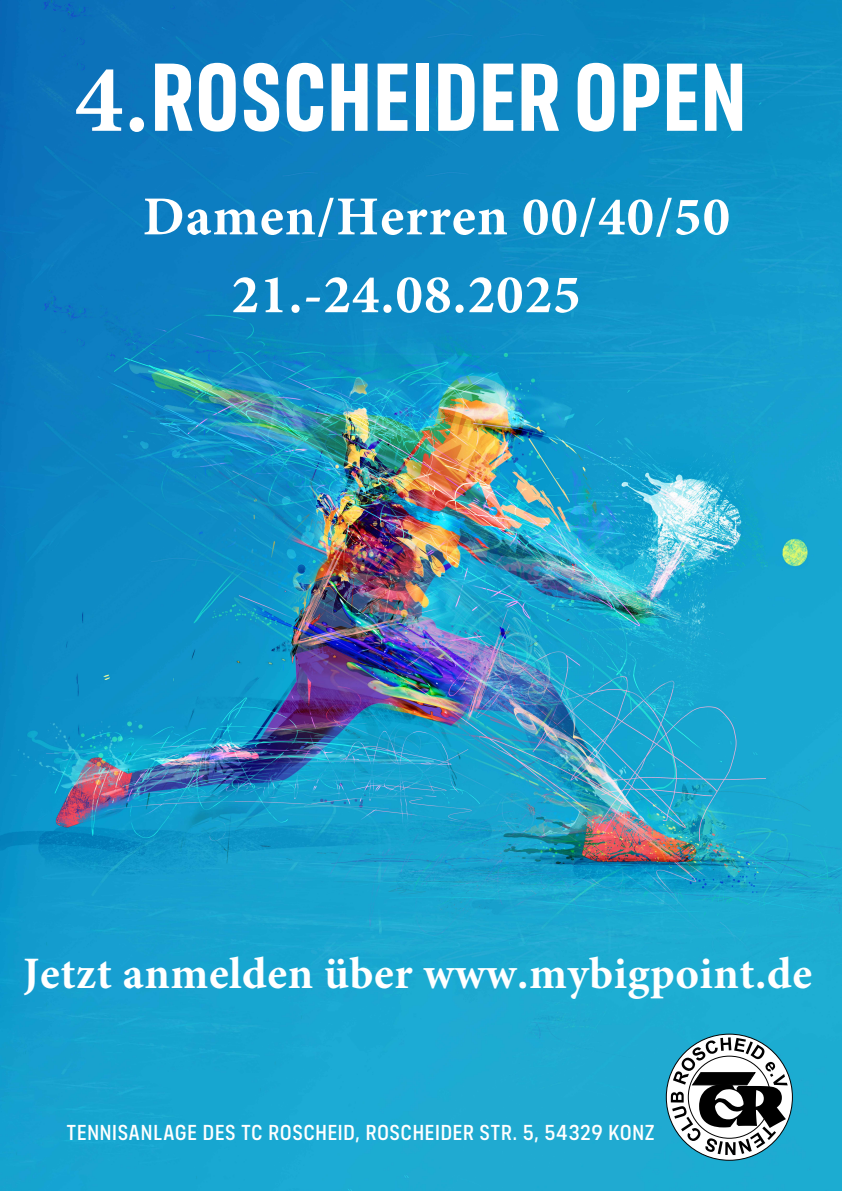
<style>
.page{position:relative;width:842px;height:1191px;background:#fff}
.page>*{position:absolute;margin:0;border:0;box-sizing:border-box;transform-origin:0 0}
.t1{font:700 97.5px "FS Industrie Cd";letter-spacing:.005em;color:#fff}
.t2{font:700 55px/77.8px "Minion Pro";letter-spacing:.02em;color:#fff}
.t3{font:700 45px "Minion Pro";letter-spacing:.01em;color:#fff}
.t4{font:500 22px "FS Industrie Nw";letter-spacing:.01em;color:#fff}
.s1{font-family:"Minion Pro"}
</style>
<div class="page">
<img style="left:1px;top:0;width:841px;height:1190px">
<svg style="left:666px;top:1034px;width:126px;height:126px"></svg>
<svg style="left:671px;top:1037px;width:117px;height:118px"></svg>
<h1 class="t1" style="left:75px;top:37px;width:674px"><span class="s1">4.</span>ROSCHEIDER OPEN</h1>
<h2 class="t2" style="left:231px;top:177px;width:500px;text-indent:-89px">Damen/Herren 00/40/50<br>21.-24.08.2025</h2>
<h3 class="t3" style="left:23px;top:941px;width:790px">Jetzt anmelden über www.mybigpoint.de</h3>
<p class="t4" style="left:67px;top:1118px;width:590px">TENNISANLAGE DES TC ROSCHEID, ROSCHEIDER STR. 5, 54329 KONZ</p>
</div>
